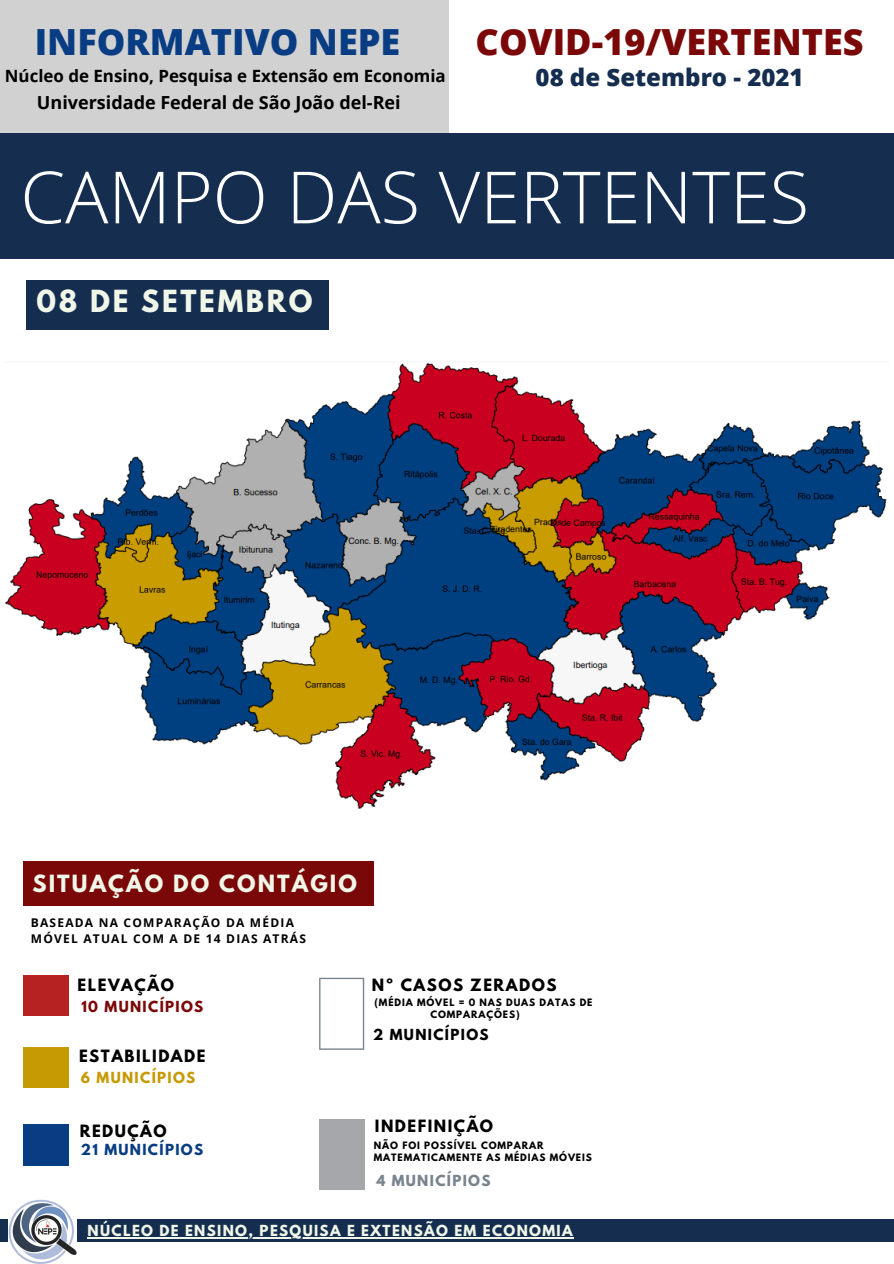
<style>
.page{position:relative;width:894px;height:1264px;background:#fff}
.page>*{position:absolute;margin:0;border:0;box-sizing:border-box;transform-origin:0 0}
.t1{font:300 72px "Open Sans";color:#fff}
.t2{font:800 36px "Open Sans";color:#7b0808}
.t3{font:800 36px "Open Sans";color:#083d84}
.t4{font:700 27px "League Spartan";letter-spacing:.1em;color:#f0f6e8}
.t5{font:800 24px "Open Sans";color:#152e4f}
.t6{font:700 21px "League Spartan";letter-spacing:.1em;color:#f0f6e8}
.t7{font:700 18px "Open Sans";color:#000}
.t8{font:700 16.95px "Open Sans";color:#000}
.t9{font:700 15px "League Spartan";letter-spacing:.1em;color:#000}
.t10{font:700 13.5px "League Spartan";letter-spacing:.1em;color:#f0f6e8}
.t11{font:700 13.5px "League Spartan";letter-spacing:.1em;color:#7b0808}
.t12{font:700 13.5px "League Spartan";letter-spacing:.1em;color:#083d84}
.t13{font:700 13.5px "League Spartan";letter-spacing:.1em;color:#c69a02}
.t14{font:700 13.5px "League Spartan";letter-spacing:.1em;color:#000}
.t15{font:700 13.5px "League Spartan";letter-spacing:.1em;color:#77838d}
.t16{font:700 12px/16.4px "Open Sans";letter-spacing:.1em;color:#000}
.t17{font:700 9px/12.5px "League Spartan";letter-spacing:.1em;color:#000}
</style>
<div class="page">
<div style="left:0;top:0;width:449px;height:184px;background:#d1d1d1"></div>
<div style="left:0;top:133px;width:893px;height:125px;background:#152e4f"></div>
<div style="left:0;top:1219px;width:893px;height:22px;background:#152e4f"></div>
<img style="left:9px;top:1199px;width:67px;height:64px">
<div style="left:24px;top:861px;width:349px;height:44px;background:#7b0808"></div>
<div style="left:24px;top:975px;width:45px;height:40px;background:#b62121"></div>
<div style="left:24px;top:1046px;width:45px;height:41px;background:#c69a02"></div>
<div style="left:24px;top:1123px;width:45px;height:42px;background:#083d84"></div>
<svg style="left:319px;top:977px;width:45px;height:72px"></svg>
<div style="left:319px;top:1119px;width:45px;height:70px;background:#a5a7aa"></div>
<div style="left:27px;top:281px;width:302px;height:48px;background:#152e4f"></div>
<img style="left:5px;top:363px;width:882px;height:446px">
<hr style="left:88px;top:1237px;width:486px;height:1px;background:#f0f6e8">
<p class="t3" style="left:35px;top:17px;width:367px">INFORMATIVO NEPE</p>
<p class="t7" style="left:37px;top:90px;width:365px">Universidade Federal de São João del-Rei</p>
<p class="t8" style="left:5px;top:64px;width:442px">Núcleo de Ensino, Pesquisa e Extensão em Economia</p>
<p class="t2" style="left:475px;top:17px;width:389px">COVID-19/VERTENTES</p>
<p class="t5" style="left:535px;top:61px;width:269px">08 de Setembro - 2021</p>
<p class="t1" style="left:20px;top:146px;width:789px">CAMPO DAS VERTENTES</p>
<p class="t4" style="left:36px;top:288px;width:277px">08 DE SETEMBRO</p>
<p class="t6" style="left:32px;top:873px;width:326px">SITUAÇÃO DO CONTÁGIO</p>
<p class="t16" style="left:31px;top:913px;width:276px">BASEADA NA COMPARAÇÃO DA MÉDIA<br>MÓVEL ATUAL COM A DE 14 DIAS ATRÁS</p>
<p class="t9" style="left:78px;top:977px;width:98px">ELEVAÇÃO</p>
<p class="t11" style="left:81px;top:999px;width:123px">10 MUNICÍPIOS</p>
<p class="t9" style="left:79px;top:1048px;width:128px">ESTABILIDADE</p>
<p class="t13" style="left:81px;top:1071px;width:116px">6 MUNICÍPIOS</p>
<p class="t9" style="left:80px;top:1123px;width:88px">REDUÇÃO</p>
<p class="t12" style="left:81px;top:1143px;width:124px">21 MUNICÍPIOS</p>
<p class="t9" style="left:372px;top:977px;width:186px">Nº CASOS ZERADOS</p>
<p class="t17" style="left:430px;top:996px;width:163px;text-indent:-56px">(MÉDIA MÓVEL = 0 NAS DUAS DATAS DE<br>COMPARAÇÕES)</p>
<p class="t14" style="left:373px;top:1027px;width:117px">2 MUNICÍPIOS</p>
<p class="t9" style="left:375px;top:1118px;width:120px">INDEFINIÇÃO</p>
<p class="t17" style="left:374px;top:1139px;width:219px">NÃO FOI POSSÍVEL COMPARAR<br>MATEMATICAMENTE AS MÉDIAS MÓVEIS</p>
<p class="t15" style="left:376px;top:1173px;width:116px">4 MUNICÍPIOS</p>
<p class="t10" style="left:88px;top:1223px;width:486px">NÚCLEO DE ENSINO, PESQUISA E EXTENSÃO EM ECONOMIA</p>
</div>
